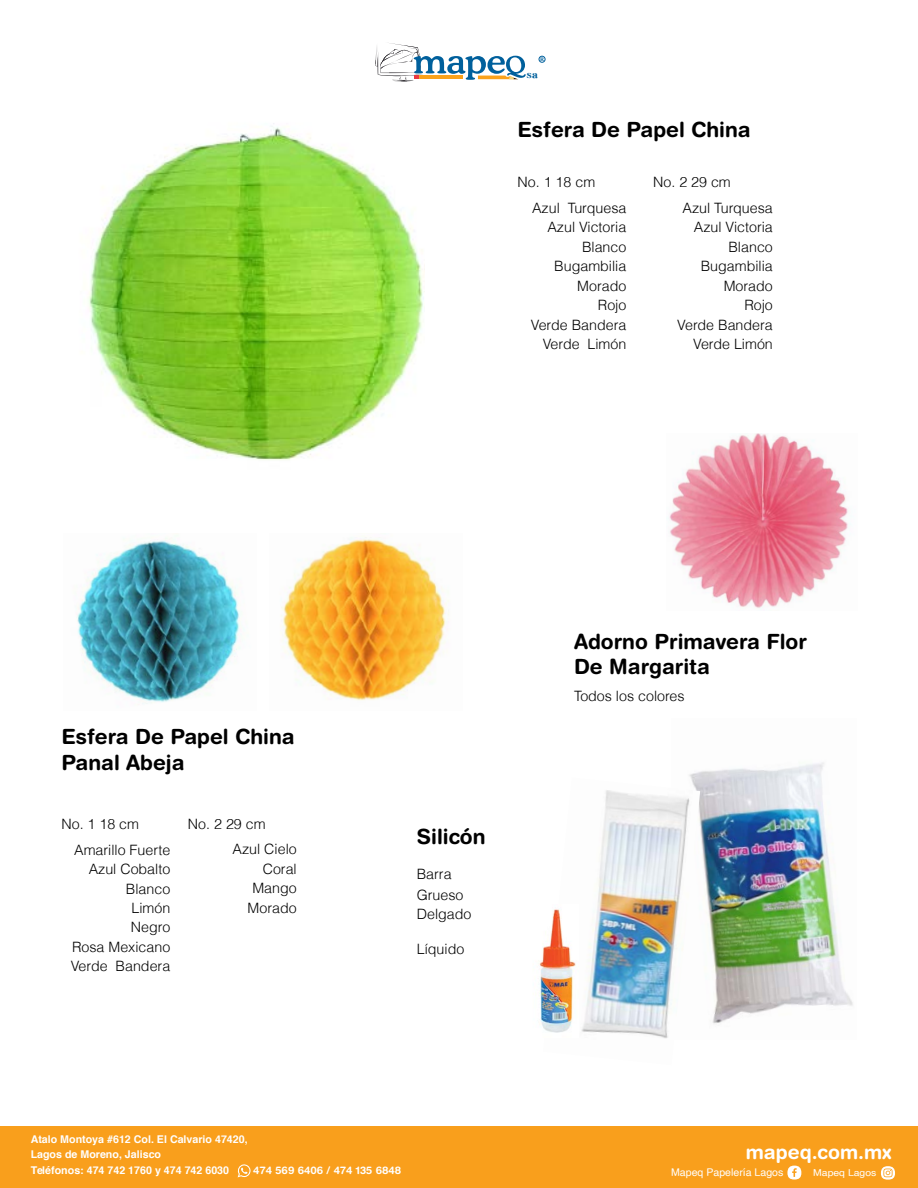
<style>
.page{position:relative;width:918px;height:1188px;background:#fff}
.page>*{position:absolute;margin:0;border:0;box-sizing:border-box;transform-origin:0 0}
.t1{font:700 21px/25.2px "Helvetica Rounded";color:#000}
.t2{font:700 19.5px "Helvetica Rounded";color:#fff}
.t3{font:300 14.25px/19.5px "Helvetica";color:#000}
.t4{font:700 10.65px/14.5px "Helvetica";color:#fff}
.t5{font:10.65px "Helvetica";color:#fff}
.t6{font:700 10.5px "Helvetica Rounded";color:#fff}
.t7{font:9.75px "DF Mincho UB WIN RKSJ H";color:#00609c;scale:1.24 1}
.t8{font:9.6px "Helvetica";color:#fff;scale:1.09 1}
.t9{font:700 5.55px "Times New Roman";color:#00609c}
</style>
<div class="page">
<svg style="left:376px;top:43px;width:150px;height:39px"></svg>
<div style="left:539px;top:56px;width:6px;height:7px;border:1px solid #00609c;border-radius:50%"></div>
<hr style="left:0;top:1126px;width:2px;height:62px;background:#f99f1c">
<div style="left:2px;top:1127px;width:916px;height:61px;background:#f99f1c"></div>
<img style="left:77px;top:538px;width:167px;height:166px">
<img style="left:281px;top:537px;width:168px;height:164px">
<img style="left:669px;top:433px;width:182px;height:175px">
<img style="left:88px;top:123px;width:336px;height:337px">
<img style="left:689px;top:762px;width:164px;height:262px">
<img style="left:581px;top:778px;width:119px;height:261px">
<img style="left:539px;top:909px;width:37px;height:124px">
<p class="t9" style="left:540px;top:55px;width:5px">R</p>
<p class="t7" style="left:526px;top:70px;width:11px">sa</p>
<h1 class="t1" style="left:518px;top:117px;width:235px">Esfera De Papel China</h1>
<p class="t3" style="left:532px;top:169px;width:96px;line-height:25.8px;text-indent:-15px">No. 1 18 cm<br>Azul Turquesa</p>
<p class="t3" style="left:531px;top:217px;width:97px;text-align:right">Azul Victoria<br>Blanco<br>Bugambilia<br>Morado<br>Rojo<br>Verde Bandera<br>Verde Limón</p>
<p class="t3" style="left:683px;top:169px;width:92px;line-height:25.8px;text-indent:-29px">No. 2 29 cm<br>Azul Turquesa</p>
<p class="t3" style="left:677px;top:217px;width:97px;text-align:right">Azul Victoria<br>Blanco<br>Bugambilia<br>Morado<br>Rojo<br>Verde Bandera<br>Verde Limón</p>
<h1 class="t1" style="left:62px;top:724px;width:235px">Esfera De Papel China<br>Panal Abeja</h1>
<p class="t3" style="left:74px;top:811px;width:98px;line-height:25.8px;text-indent:-13px">No. 1 18 cm<br>Amarillo Fuerte</p>
<p class="t3" style="left:71px;top:859px;width:101px;text-align:right">Azul Cobalto<br>Blanco<br>Limón<br>Negro<br>Rosa Mexicano<br>Verde Bandera</p>
<p class="t3" style="left:233px;top:811px;width:66px;line-height:25.8px;text-indent:-45px">No. 2 29 cm<br>Azul Cielo</p>
<p class="t3" style="left:248px;top:859px;width:51px;text-align:right">Coral<br>Mango<br>Morado</p>
<h1 class="t1" style="left:417px;top:823px;width:70px">Silicón</h1>
<p class="t3" style="left:417px;top:864px;width:56px;line-height:20px">Barra<br>Grueso<br>Delgado</p>
<p class="t3" style="left:417px;top:939px;width:49px">Líquido</p>
<h1 class="t1" style="left:574px;top:629px;width:235px">Adorno Primavera Flor<br>De Margarita</h1>
<p class="t3" style="left:574px;top:686px;width:112px">Todos los colores</p>
<p class="t4" style="left:31px;top:1132px;width:219px">Atalo Montoya #612 Col. El Calvario 47420,<br>Lagos de Moreno, Jalisco</p>
<p class="t4" style="left:31px;top:1163px;width:200px">Teléfonos: 474 742 1760 y 474 742 6030</p>
<h2 class="t2" style="left:746px;top:1140px;width:147px">mapeq.com.mx</h2>
<p class="t6" style="left:253px;top:1164px;width:150px">474 569 6406 / 474 135 6848</p>
<p class="t5" style="left:671px;top:1164px;width:114px">Mapeq Papelería Lagos</p>
<p class="t8" style="left:813px;top:1166px;width:59px">Mapeq Lagos</p>
</div>
